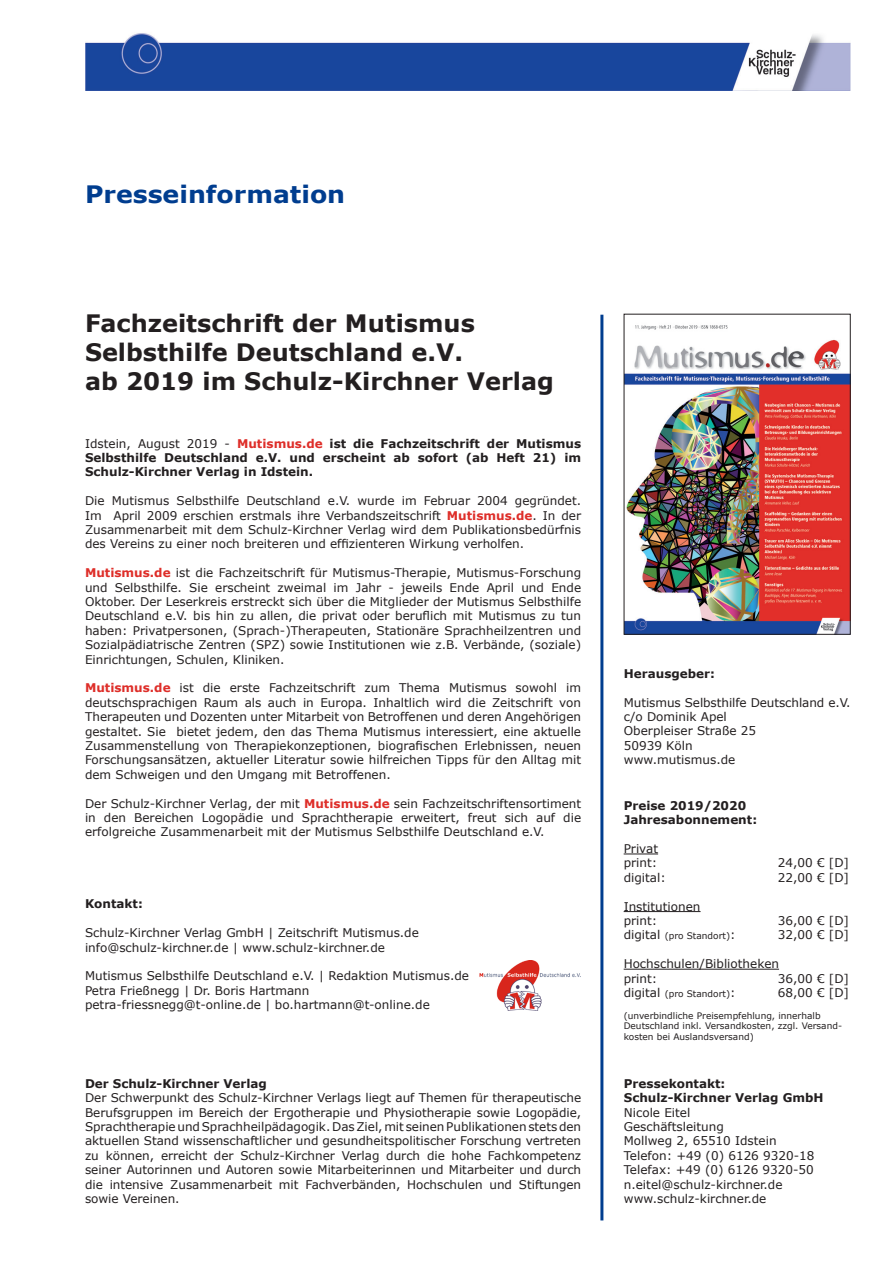
<style>
.page{position:relative;width:893px;height:1263px;background:#fff}
.page>*{position:absolute;margin:0;border:0;box-sizing:border-box;transform-origin:0 0}
.t1{font:700 24px/28.8px "Verdana";color:#231f20}
.t2{font:700 24px "Verdana";color:#003d8f;scale:1.05 1}
.t3{font:12px/14.4px "Verdana";color:#231f20;text-align:justify}
.t4{font:700 12px/14.4px "Verdana";color:#231f20;text-align:justify}
.t5{font:9px/10.8px "Verdana";color:#231f20}
.s1{font-weight:400}
.s2{color:#de2e29}
.s3{font-weight:700;color:#de2e29}
.s4{font-size:12px}
</style>
<div class="page">
<hr style="left:600px;top:315px;width:3px;height:905px;background:#003d8f">
<hr style="left:624px;top:854px;width:34px;height:1px;background:#231f20">
<hr style="left:624px;top:911px;width:77px;height:1px;background:#231f20">
<hr style="left:624px;top:969px;width:155px;height:1px;background:#231f20">
<img style="left:85px;top:33px;width:765px;height:57px">
<img style="left:626px;top:325px;width:222px;height:307px">
<img style="left:479px;top:960px;width:101px;height:50px">
<p class="t2" style="left:85px;top:178px;width:249px">Presseinformation</p>
<p class="t1" style="left:85px;top:309px;width:391px">Fachzeitschrift der Mutismus<br>Selbsthilfe Deutschland e.V.</p>
<p class="t1" style="left:85px;top:366px;width:470px">ab 2019 im Schulz-Kirchner Verlag</p>
<p class="t4" style="left:85px;top:436px;width:498px"><span class="s1">Idstein, August 2019 -</span> <span class="s2">Mutismus.de</span> ist die Fachzeitschrift der Mutismus Selbsthilfe Deutschland e.V. und erscheint ab sofort (ab Heft 21) im Schulz-Kirchner Verlag in Idstein.</p>
<p class="t3" style="left:85px;top:493px;width:498px">Die Mutismus Selbsthilfe Deutschland e.V. wurde im Februar 2004 gegründet.<br>Im April 2009 erschien erstmals ihre Verbandszeitschrift <span class="s3">Mutismus.de</span>. In der Zusammenarbeit mit dem Schulz-Kirchner Verlag wird dem Publikationsbedürfnis des Vereins zu einer noch breiteren und effizienteren Wirkung verholfen.</p>
<p class="t3" style="left:85px;top:565px;width:498px"><span class="s3">Mutismus.de</span> ist die Fachzeitschrift für Mutismus-Therapie, Mutismus-Forschung und Selbsthilfe. Sie erscheint zweimal im Jahr - jeweils Ende April und Ende Oktober. Der Leserkreis erstreckt sich über die Mitglieder der Mutismus Selbsthilfe Deutschland e.V. bis hin zu allen, die privat oder beruflich mit Mutismus zu tun haben: Privatpersonen, (Sprach-)Therapeuten, Stationäre Sprachheilzentren und Sozialpädiatrische Zentren (SPZ) sowie Institutionen wie z.B. Verbände, (soziale)<br>Einrichtungen, Schulen, Kliniken.</p>
<p class="t3" style="left:85px;top:681px;width:498px"><span class="s3">Mutismus.de</span> ist die erste Fachzeitschrift zum Thema Mutismus sowohl im deutschsprachigen Raum als auch in Europa. Inhaltlich wird die Zeitschrift von Therapeuten und Dozenten unter Mitarbeit von Betroffenen und deren Angehörigen gestaltet. Sie bietet jedem, den das Thema Mutismus interessiert, eine aktuelle Zusammenstellung von Therapiekonzeptionen, biografischen Erlebnissen, neuen Forschungsansätzen, aktueller Literatur sowie hilfreichen Tipps für den Alltag mit dem Schweigen und den Umgang mit Betroffenen.</p>
<p class="t3" style="left:85px;top:796px;width:498px">Der Schulz-Kirchner Verlag, der mit <span class="s3">Mutismus.de</span> sein Fachzeitschriftensortiment in den Bereichen Logopädie und Sprachtherapie erweitert, freut sich auf die erfolgreiche Zusammenarbeit mit der Mutismus Selbsthilfe Deutschland e.V.</p>
<p class="t4" style="left:85px;top:896px;width:59px">Kontakt:</p>
<p class="t3" style="left:85px;top:925px;width:335px">Schulz-Kirchner Verlag GmbH | Zeitschrift Mutismus.de</p>
<p class="t3" style="left:85px;top:940px;width:301px">info@schulz-kirchner.de | www.schulz-kirchner.de</p>
<p class="t3" style="left:85px;top:969px;width:386px">Mutismus Selbsthilfe Deutschland e.V. | Redaktion Mutismus.de</p>
<p class="t3" style="left:85px;top:983px;width:226px">Petra Frießnegg | Dr. Boris Hartmann</p>
<p class="t3" style="left:85px;top:997px;width:346px">petra-friessnegg@t-online.de | bo.hartmann@t-online.de</p>
<p class="t4" style="left:85px;top:1076px;width:183px">Der Schulz-Kirchner Verlag</p>
<p class="t3" style="left:85px;top:1090px;width:498px">Der Schwerpunkt des Schulz-Kirchner Verlags liegt auf Themen für therapeutische Berufsgruppen im Bereich der Ergotherapie und Physiotherapie sowie Logopädie, Sprachtherapie und Sprachheilpädagogik. Das Ziel, mit seinen Publikationen stets den aktuellen Stand wissenschaftlicher und gesundheitspolitischer Forschung vertreten zu können, erreicht der Schulz-Kirchner Verlag durch die hohe Fachkompetenz seiner Autorinnen und Autoren sowie Mitarbeiterinnen und Mitarbeiter und durch die intensive Zusammenarbeit mit Fachverbänden, Hochschulen und Stiftungen sowie Vereinen.</p>
<p class="t4" style="left:624px;top:666px;width:93px">Herausgeber:</p>
<p class="t3" style="left:624px;top:695px;width:228px">Mutismus Selbsthilfe Deutschland e.V.</p>
<p class="t3" style="left:624px;top:709px;width:105px">c/o Dominik Apel</p>
<p class="t3" style="left:624px;top:724px;width:134px">Oberpleiser Straße 25</p>
<p class="t3" style="left:624px;top:738px;width:70px">50939 Köln</p>
<p class="t3" style="left:624px;top:753px;width:113px">www.mutismus.de</p>
<p class="t4" style="left:624px;top:798px;width:124px">Preise 2019/2020</p>
<p class="t4" style="left:624px;top:812px;width:135px">Jahresabonnement:</p>
<p class="t3" style="left:624px;top:841px;width:36px">Privat</p>
<p class="t3" style="left:624px;top:856px;width:35px">print:</p>
<p class="t3" style="left:778px;top:856px;width:73px">24,00 € [D]</p>
<p class="t3" style="left:624px;top:870px;width:44px">digital:</p>
<p class="t3" style="left:778px;top:870px;width:73px">22,00 € [D]</p>
<p class="t3" style="left:624px;top:899px;width:78px">Institutionen</p>
<p class="t3" style="left:624px;top:913px;width:35px">print:</p>
<p class="t3" style="left:778px;top:913px;width:73px">36,00 € [D]</p>
<p class="t5" style="left:624px;top:930px;width:113px"><span class="s4">digital</span> (pro Standort)<span class="s4">:</span></p>
<p class="t3" style="left:778px;top:928px;width:73px">32,00 € [D]</p>
<p class="t3" style="left:624px;top:956px;width:157px">Hochschulen/Bibliotheken</p>
<p class="t3" style="left:624px;top:971px;width:35px">print:</p>
<p class="t3" style="left:778px;top:971px;width:73px">36,00 € [D]</p>
<p class="t5" style="left:624px;top:988px;width:113px"><span class="s4">digital</span> (pro Standort)<span class="s4">:</span></p>
<p class="t3" style="left:778px;top:985px;width:73px">68,00 € [D]</p>
<p class="t5" style="left:624px;top:1010px;width:220px">(unverbindliche Preisempfehlung, innerhalb<br>Deutschland inkl. Versandkosten, zzgl. Versand&shy;kosten bei Auslandsversand)</p>
<p class="t4" style="left:624px;top:1076px;width:103px">Pressekontakt:</p>
<p class="t4" style="left:624px;top:1090px;width:201px">Schulz-Kirchner Verlag GmbH</p>
<p class="t3" style="left:624px;top:1105px;width:68px">Nicole Eitel</p>
<p class="t3" style="left:624px;top:1119px;width:102px">Geschäftsleitung</p>
<p class="t3" style="left:624px;top:1134px;width:154px">Mollweg 2, 65510 Idstein</p>
<p class="t3" style="left:624px;top:1148px;width:192px">Telefon: +49 (0) 6126 9320-18</p>
<p class="t3" style="left:624px;top:1162px;width:191px">Telefax: +49 (0) 6126 9320-50</p>
<p class="t3" style="left:624px;top:1177px;width:160px">n.eitel@schulz-kirchner.de</p>
<p class="t3" style="left:624px;top:1191px;width:144px">www.schulz-kirchner.de</p>
</div>
